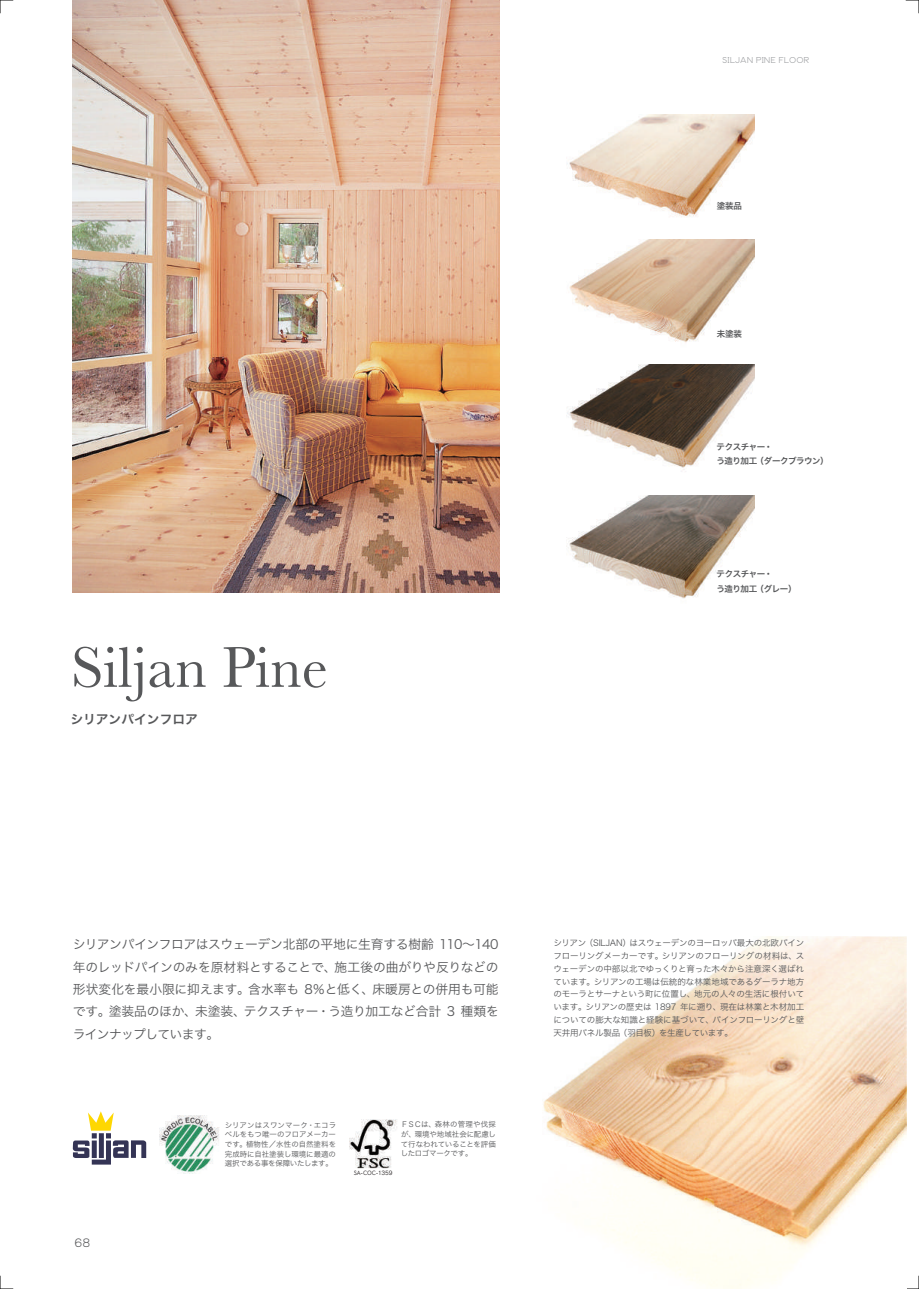
<style>
.page{position:relative;width:919px;height:1289px;background:#fff}
.page>*{position:absolute;margin:0;border:0;box-sizing:border-box;transform-origin:0 0}
.t1{font:59.55px "Baskerville";color:#57585a}
.t2{font:12.75px/22.4px "Hira Kaku Pro W3";letter-spacing:-.025em;color:#57585a;text-align:justify}
.t3{font:12.75px "Hira Kaku Pro W6";color:#57585a}
.t4{font:10.65px "MOG Block";color:#57585a}
.t5{font:8.55px/12.8px "Hira Kaku Pro W3";letter-spacing:-.02em;color:#57585a;text-align:justify}
.t6{font:8.55px/14.9px "Hira Kaku Pro W6";letter-spacing:-.05em;color:#57585a}
.t7{font:7.5px/9.6px "Hira Kaku Pro W3";letter-spacing:-.015em;color:#57585a;text-align:justify}
.t8{font:7.5px "MOG Block";color:#939598}
.t9{font:6.45px "MOG Romaji A";letter-spacing:-.025em;color:#231f20}
</style>
<div class="page">
<svg style="left:0;top:1275px;width:13px;height:14px"></svg>
<svg style="left:0;top:0;width:13px;height:13px"></svg>
<svg style="left:905px;top:0;width:14px;height:13px"></svg>
<svg style="left:907px;top:1275px;width:12px;height:14px"></svg>
<img style="left:72px;top:0;width:427px;height:592px">
<img style="left:543px;top:936px;width:363px;height:352px">
<img style="left:567px;top:364px;width:187px;height:108px">
<img style="left:566px;top:495px;width:188px;height:104px">
<img style="left:567px;top:115px;width:187px;height:103px">
<img style="left:569px;top:240px;width:185px;height:103px">
<svg style="left:73px;top:1111px;width:73px;height:53px"></svg>
<img style="left:159px;top:1115px;width:60px;height:58px">
<img style="left:349px;top:1119px;width:48px;height:50px">
<h1 class="t1" style="left:71px;top:629px;width:258px">Siljan Pine</h1>
<h2 class="t3" style="left:70px;top:708px;width:129px">シリアンパインフロア</h2>
<p class="t8" style="left:722px;top:55px;width:89px">SILJAN PINE FLOOR</p>
<p class="t6" style="left:716px;top:198px;width:27px">塗装品</p>
<p class="t6" style="left:716px;top:326px;width:27px">未塗装</p>
<p class="t6" style="left:716px;top:438px;width:114px">テクスチャー・<br>う造り加工（ダークブラウン）</p>
<p class="t6" style="left:716px;top:566px;width:81px">テクスチャー・<br>う造り加工（グレー）</p>
<h2 class="t2" style="left:73px;top:932px;width:427px">シリアンパインフロアはスウェーデン北部の平地に生育する樹齢 110～140年のレッドパインのみを原材料とすることで、施工後の曲がりや反りなどの形状変化を最小限に抑えます。含水率も 8％と低く、床暖房との併用も可能です。塗装品のほか、未塗装、テクスチャー・う造り加工など合計 3 種類をラインナップしています。</h2>
<p class="t4" style="left:74px;top:1235px;width:17px">68</p>
<p class="t7" style="left:225px;top:1119px;width:113px">シリアンはスワンマーク・エコラベルをもつ唯一のフロアメーカーです。植物性／水性の自然塗料を完成時に自社塗装し環境に最適の選択である事を保障いたします。</p>
<p class="t9" style="left:353px;top:1169px;width:40px">SA-COC-1359</p>
<p class="t7" style="left:400px;top:1119px;width:97px">ＦＳＣは、森林の管理や伐採が、環境や地域社会に配慮して行なわれていることを評価したロゴマークです。</p>
<p class="t5" style="left:553px;top:936px;width:252px">シリアン（SILJAN）はスウェーデンのヨーロッパ最大の北欧パインフローリングメーカーです。シリアンのフローリングの材料は、スウェーデンの中部以北でゆっくりと育った木々から注意深く選ばれています。シリアンの工場は伝統的な林業地域であるダーラナ地方のモーラとサーナという町に位置し、地元の人々の生活に根付いています。シリアンの歴史は 1897 年に遡り、現在は林業と木材加工についての膨大な知識と経験に基づいて、パインフローリングと壁天井用パネル製品（羽目板）を生産しています。</p>
</div>
